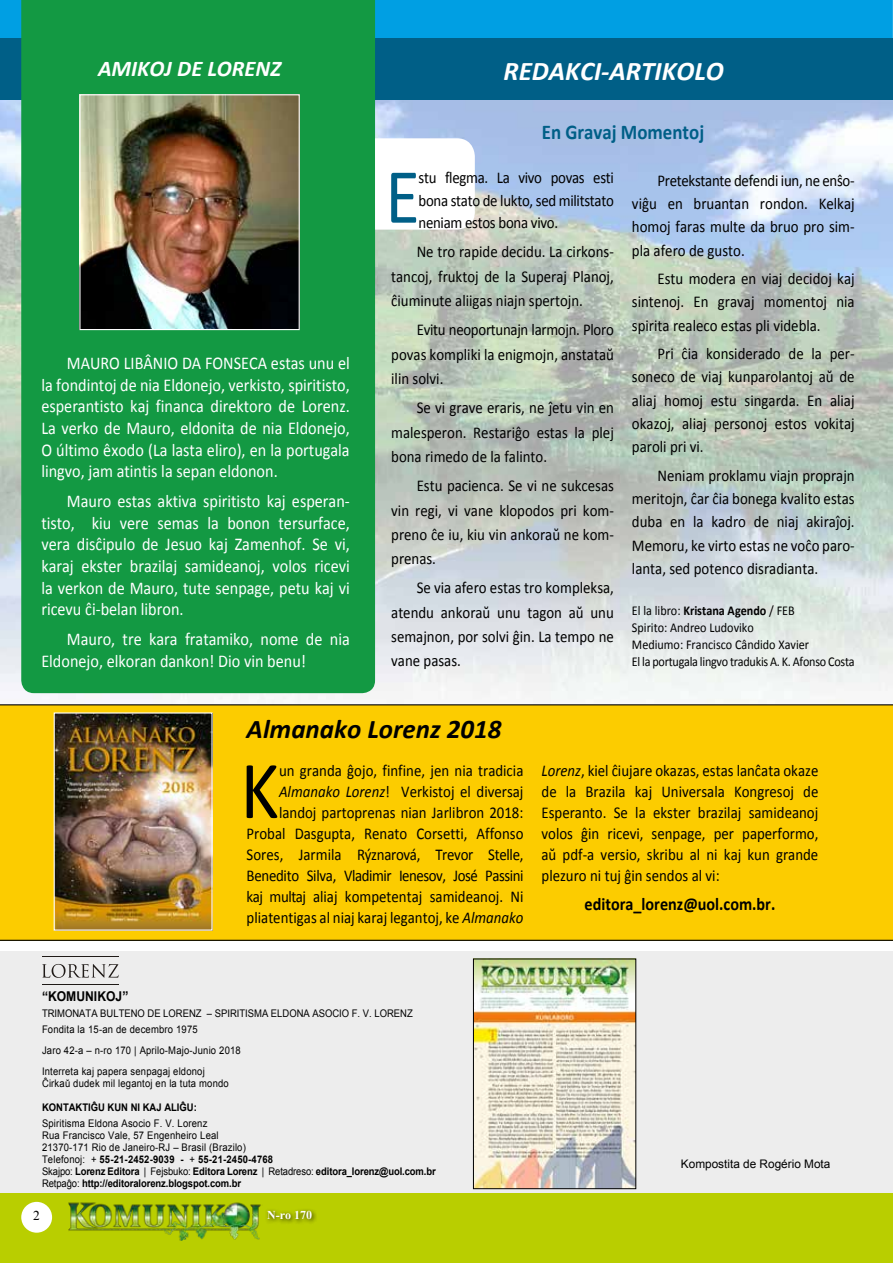
<style>
.page{position:relative;width:893px;height:1263px;background:#fff}
.page>*{position:absolute;margin:0;border:0;box-sizing:border-box;transform-origin:0 0}
.t1{font:82.65px "Calibri";color:#000;scale:.9 1}
.t2{font:78.9px "Calibri";color:#005f87;scale:.9 1}
.t3{font:italic 700 27px "Calibri";color:#000}
.t4{font:italic 700 27px "Calibri";color:#fff}
.t5{font:italic 700 22.5px "Calibri";color:#fff}
.t6{font:700 21px "Calibri";color:#005f87;scale:.9 1}
.t7{font:18px/21.6px "Calibri";color:#fff;text-align:justify;scale:.9 1}
.t8{font:700 18px "Calibri";color:#000;scale:.9 1}
.t9{font:16.5px/23.2px "Calibri";color:#000;text-align:justify;scale:.9 1}
.t10{font:13.5px/17px "Calibri";color:#000;scale:.9 1}
.t11{font:13.5px "Arial Eo SS Bold";color:#000;scale:.9 1}
.t12{font:13.5px "Times New Roman Eo SS";color:#000}
.t13{font:12px "Times New Roman Eo SS Bold";color:#fff}
.t14{font:11.85px "Arial Eo SS";color:#000}
.t15{font:10.5px/12px "Arial Eo SS";letter-spacing:.02em;color:#000;scale:.9 1}
.t16{font:10.5px/12.1px "Arial Eo SS Bold";letter-spacing:-.01em;color:#000;scale:.9 1}
.t17{font:10.5px/16.4px "Arial Eo SS";color:#000;scale:.9 1}
.s1{font-weight:700}
.s2{font-style:italic}
.s3{font-family:"Arial Eo SS"}
</style>
<div class="page">
<div style="left:0;top:1193px;width:893px;height:70px;background:#b9ce00"></div>
<img style="left:69px;top:1202px;width:192px;height:39px">
<div style="left:21px;top:1202px;width:31px;height:31px;background:#fff;border-radius:50%"></div>
<div style="left:265px;top:1208px;width:52px;height:17px;background:#000;opacity:.75"></div>
<div style="left:0;top:705px;width:893px;height:235px;background:#fccc00"></div>
<img style="left:0;top:100px;width:893px;height:603px">
<div style="left:0;top:0;width:893px;height:38px;background:#009fe3"></div>
<div style="left:0;top:38px;width:893px;height:62px;background:#005f87"></div>
<div style="left:21px;top:0;width:354px;height:693px;background:#139943"></div>
<div style="left:0;top:951px;width:893px;height:242px;background:#ededed"></div>
<svg style="left:42px;top:964px;width:77px;height:14px"></svg>
<hr style="left:42px;top:957px;width:77px;height:1px;background:#1f1a17">
<svg style="left:42px;top:956px;width:26px;height:1px"></svg>
<hr style="left:42px;top:984px;width:77px;height:1px;background:#1f1a17">
<img style="left:475px;top:960px;width:159px;height:227px">
<div style="left:473px;top:958px;width:163px;height:231px;border:1px solid #000"></div>
<svg style="left:375px;top:138px;width:100px;height:92px"></svg>
<img style="left:81px;top:96px;width:217px;height:232px">
<div style="left:79px;top:94px;width:221px;height:236px;border:1px solid #fff"></div>
<img style="left:56px;top:714px;width:155px;height:215px">
<div style="left:54px;top:712px;width:159px;height:219px;border:1px solid #fff"></div>
<hr style="left:0;top:704px;width:893px;height:1px;background:#000">
<hr style="left:0;top:940px;width:893px;height:1px;background:#000">
<h3 class="t5" style="left:98px;top:53px;width:185px">AMIKOJ DE LORENZ</h3>
<p class="t7" style="left:41px;top:352px;width:344px;text-indent:26px">MAURO LIBÂNIO DA FONSECA estas unu el la fondintoj de nia Eldonejo, verkisto, spiritisto, esperantisto kaj financa direktoro de Lorenz.<br>La verko de Mauro, eldonita de nia Eldonejo, O último êxodo (La lasta eliro), en la portugala lingvo, jam atintis la sepan eldonon.</p>
<p class="t7" style="left:41px;top:490px;width:344px;text-indent:26px">Mauro estas aktiva spiritisto kaj esperan&shy;tisto, kiu vere semas la bonon tersurface, vera disĉipulo de Jesuo kaj Zamenhof. Se vi, karaj ekster brazilaj samideanoj, volos ricevi la verkon de Mauro, tute senpage, petu kaj vi ricevu ĉi-belan libron.</p>
<p class="t7" style="left:41px;top:628px;width:344px;text-indent:26px">Mauro, tre kara fratamiko, nome de nia<br>Eldonejo, elkoran dankon! Dio vin benu!</p>
<h3 class="t4" style="left:503px;top:52px;width:222px">REDAKCI-ARTIKOLO</h3>
<p class="t6" style="left:542px;top:117px;width:182px">En Gravaj Momentoj</p>
<h2 class="t2" style="left:385px;top:142px;width:40px">E</h2>
<p class="t9" style="left:418px;top:166px;width:219px;line-height:22.5px">stu flegma. La vivo povas esti bona stato de lukto, sed militstato neniam estos bona vivo.</p>
<p class="t9" style="left:391px;top:239px;width:249px;line-height:24.3px;text-indent:26px">Ne tro rapide decidu. La cirkons&shy;tancoj, fruktoj de la Superaj Planoj, ĉiuminute aliigas niajn spertojn.</p>
<p class="t9" style="left:391px;top:317px;width:249px;line-height:24.3px;text-indent:26px">Evitu neoportunajn larmojn. Ploro povas kompliki la enigmojn, anstataŭ ilin solvi.</p>
<p class="t9" style="left:391px;top:395px;width:249px;line-height:24.3px;text-indent:26px">Se vi grave eraris, ne ĵetu vin en malesperon. Restariĝo estas la plej bona rimedo de la falinto.</p>
<p class="t9" style="left:391px;top:473px;width:249px;line-height:24.3px;text-indent:26px">Estu pacienca. Se vi ne sukcesas vin regi, vi vane klopodos pri kom&shy;preno ĉe iu, kiu vin ankoraŭ ne kom&shy;prenas.</p>
<p class="t9" style="left:391px;top:575px;width:249px;line-height:24.3px;text-indent:26px">Se via afero estas tro kompleksa, atendu ankoraŭ unu tagon aŭ unu semajnon, por solvi ĝin. La tempo ne vane pasas.</p>
<p class="t9" style="left:632px;top:168px;width:249px;text-indent:26px">Pretekstante defendi iun, ne enŝo&shy;viĝu en bruantan rondon. Kelkaj homoj faras multe da bruo pro sim&shy;pla afero de gusto.</p>
<p class="t9" style="left:632px;top:267px;width:249px;text-indent:26px">Estu modera en viaj decidoj kaj sintenoj. En gravaj momentoj nia spirita realeco estas pli videbla.</p>
<p class="t9" style="left:632px;top:342px;width:249px;text-indent:26px">Pri ĉia konsiderado de la per&shy;soneco de viaj kunparolantoj aŭ de aliaj homoj estu singarda. En aliaj okazoj, aliaj personoj estos vokitaj paroli pri vi.</p>
<p class="t9" style="left:632px;top:463px;width:249px;text-indent:26px">Neniam proklamu viajn proprajn meritojn, ĉar ĉia bonega kvalito estas duba en la kadro de niaj akiraĵoj.<br>Memoru, ke virto estas ne voĉo paro&shy;lanta, sed potenco disradianta.</p>
<p class="t10" style="left:632px;top:601px;width:249px">El la libro: <span class="s1">Kristana Agendo</span> / FEB<br>Spirito: Andreo Ludoviko<br>Mediumo: Francisco Cândido Xavier<br>El la portugala lingvo tradukis A. K. Afonso Costa</p>
<h3 class="t3" style="left:247px;top:710px;width:256px">Almanako Lorenz 2018</h3>
<h1 class="t1" style="left:240px;top:733px;width:44px">K</h1>
<p class="t9" style="left:247px;top:759px;width:309px;line-height:21px;text-align:right">un granda ĝojo, finfine, jen nia tradicia <span class="s2">Almanako Lorenz</span>! Verkistoj el diversaj landoj partoprenas nian Jarlibron 2018:<br>Probal Dasgupta, Renato Corsetti, Affonso Sores, Jarmila Rýznarová, Trevor Stelle, Benedito Silva, Vladimir Ienesov, José Passini kaj multaj aliaj kompetentaj samideanoj. Ni pliatentigas al niaj karaj legantoj, ke <span class="s2">Almanako</span></p>
<p class="t9" style="left:541px;top:759px;width:309px;line-height:21px"><span class="s2">Lorenz</span>, kiel ĉiujare okazas, estas lanĉata okaze de la Brazila kaj Universala Kongresoj de Esperanto. Se la ekster brazilaj samideanoj volos ĝin ricevi, senpage, per paperformo, aŭ pdf-a versio, skribu al ni kaj kun grande plezuro ni tuj ĝin sendos al vi:</p>
<p class="t8" style="left:585px;top:892px;width:213px">editora_lorenz@uol.com.br.</p>
<p class="t11" style="left:42px;top:988px;width:97px">“KOMUNIKOJ”</p>
<p class="t17" style="left:42px;top:1005px;width:413px">TRIMONATA BULTENO DE LORENZ – SPIRITISMA ELDONA ASOCIO F. V. LORENZ<br>Fondita la 15-an de decembro 1975</p>
<p class="t15" style="left:42px;top:1040px;width:222px;line-height:20.5px">Jaro 42-a – n-ro 170 | Aprilo-Majo-Junio 2018<br>Interreta kaj papera senpagaj eldonoj</p>
<p class="t15" style="left:42px;top:1077px;width:209px">Ĉirkaŭ dudek mil legantoj en la tuta mondo</p>
<p class="t16" style="left:42px;top:1101px;width:174px">KONTAKTIĜU KUN NI KAJ ALIĜU:</p>
<p class="t15" style="left:42px;top:1117px;width:228px">Spiritisma Eldona Asocio F. V. Lorenz<br>Rua Francisco Vale, 57 Engenheiro Leal<br>21370-171 Rio de Janeiro-RJ – Brasil (Brazilo)</p>
<p class="t16" style="left:42px;top:1153px;width:439px"><span class="s3">Telefonoj: +</span> 55-21-2452-9039 - <span class="s3">+</span> 55-21-2450-4768<br><span class="s3">Skajpo:</span> Lorenz Editora <span class="s3">| Fejsbuko:</span> Editora Lorenz <span class="s3">| Retadreso:</span> editora_lorenz@uol.com.br<br><span class="s3">Retpaĝo:</span> http://editoralorenz.blogspot.com.br</p>
<p class="t12" style="left:33px;top:1208px;width:8px">2</p>
<p class="t13" style="left:267px;top:1208px;width:46px">N-ro 170</p>
<p class="t14" style="left:681px;top:1157px;width:151px">Kompostita de Rogério Mota</p>
</div>
